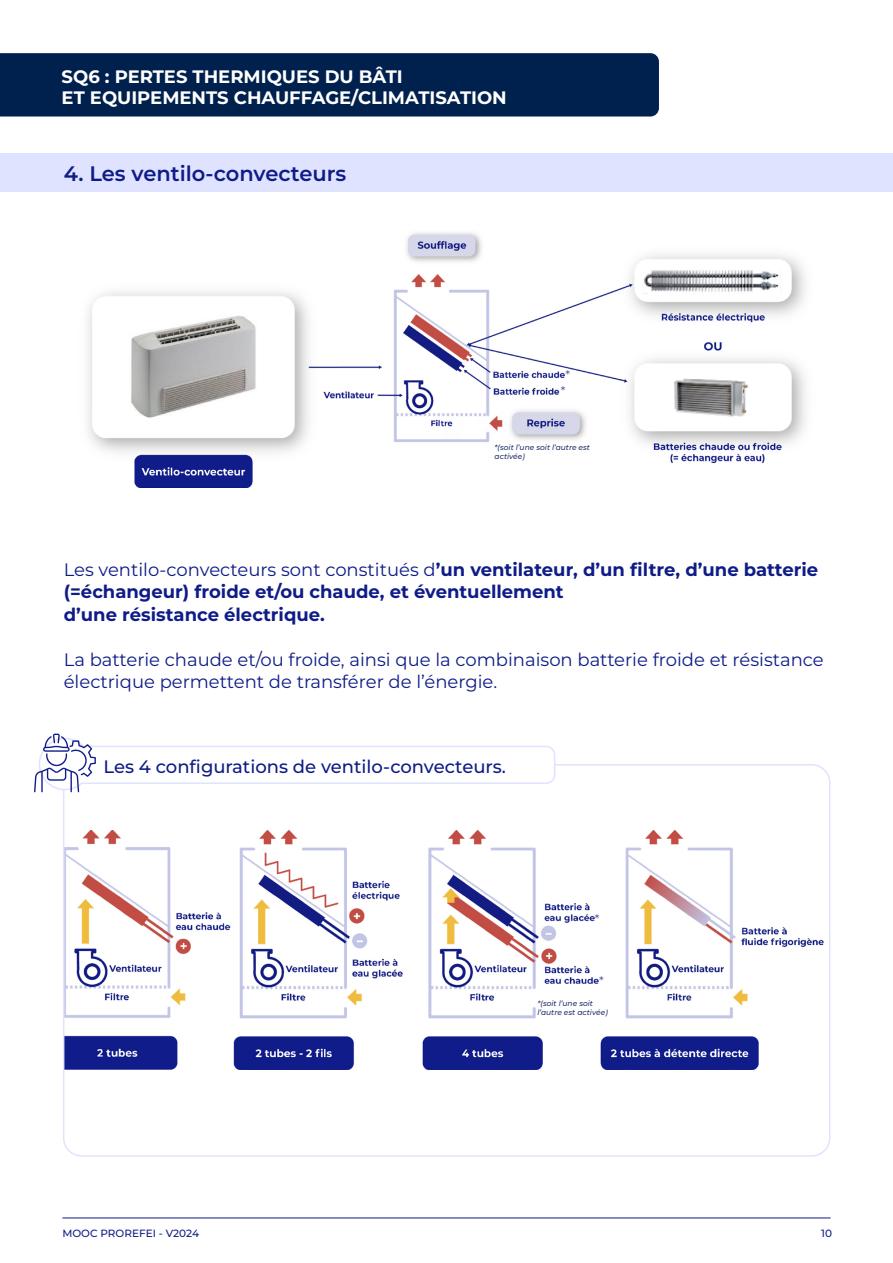
<style>
.page{position:relative;width:893px;height:1263px;background:#fff}
.page>*{position:absolute;margin:0;border:0;box-sizing:border-box;transform-origin:0 0}
.t1{font:600 21px "Montserrat";color:#0f1c87}
.t2{font:700 18px/22.5px "Montserrat";color:#0f1c87}
.t3{font:18px/22.5px "Montserrat";color:#0f1c87}
.t4{font:700 18px/21.6px "Montserrat";color:#fff}
.t5{font:500 18px "Montserrat";color:#0f1c87}
.t6{font:12px "Montserrat";color:#504c9a}
.t7{font:500 10.5px "Montserrat";color:#0f1c87}
.t8{font:italic 500 7.5px/9px "Montserrat";color:#26336e}
.s1{font-weight:400}
</style>
<div class="page">
<hr style="left:62px;top:1217px;width:769px;height:1px;background:#0f1c87">
<div style="left:0;top:53px;width:659px;height:64px;background:#00214d"></div>
<div style="left:0;top:153px;width:893px;height:38px;background:#e0e3ff"></div>
<img style="left:66px;top:830px;width:758px;height:240px">
<svg style="left:34px;top:734px;width:522px;height:58px"></svg>
<img style="left:87px;top:232px;width:719px;height:255px">
<p class="t4" style="left:62px;top:65px;width:447px">SQ6 : PERTES THERMIQUES DU BÂTI<br>ET EQUIPEMENTS CHAUFFAGE/CLIMATISATION</p>
<p class="t1" style="left:64px;top:158px;width:284px">4. Les ventilo-convecteurs</p>
<p class="t6" style="left:566px;top:367px;width:6px">*</p>
<p class="t6" style="left:561px;top:383px;width:6px">*</p>
<p class="t8" style="left:495px;top:442px;width:97px">*(soit l’une soit l’autre est activée)</p>
<p class="t2" style="left:64px;top:558px;width:756px"><span class="s1">Les ventilo-convecteurs sont constitués d</span>’un ventilateur, d’un filtre, d’une batterie (=échangeur) froide et/ou chaude, et éventuellement<br>d’une résistance électrique.</p>
<p class="t3" style="left:64px;top:648px;width:761px">La batterie chaude et/ou froide, ainsi que la combinaison batterie froide et résistance électrique permettent de transférer de l’énergie.</p>
<p class="t5" style="left:103px;top:754px;width:404px">Les 4 configurations de ventilo-convecteurs.</p>
<p class="t6" style="left:595px;top:910px;width:6px">*</p>
<p class="t6" style="left:599px;top:973px;width:6px">*</p>
<p class="t8" style="left:537px;top:999px;width:72px">*(soit l’une soit l’autre est activée)</p>
<p class="t7" style="left:62px;top:1226px;width:138px">MOOC PROREFEI - V2024</p>
<p class="t7" style="left:821px;top:1226px;width:12px">10</p>
</div>
